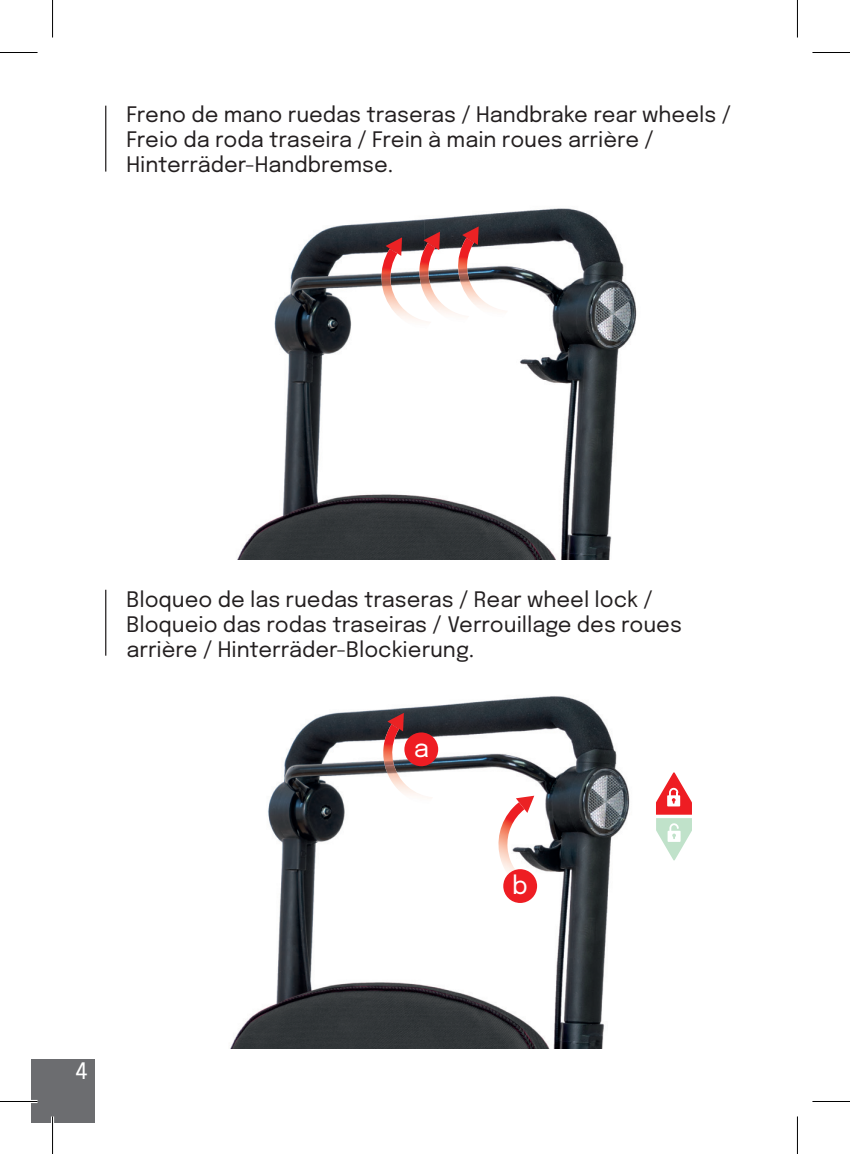
<style>
.page{position:relative;width:850px;height:1154px;background:#fff}
.page>*{position:absolute;margin:0;border:0;box-sizing:border-box;transform-origin:0 0}
.t1{font:25px "Epilogue";color:#fff}
.t2{font:22.5px "Epilogue";color:#fff}
.t3{font:21.25px/25px "Epilogue";color:#231f20}
</style>
<div class="page">
<div style="left:31px;top:1059px;width:64px;height:64px;background:#6c6d70"></div>
<hr style="left:105px;top:106px;width:1px;height:66px;background:#231f20">
<hr style="left:105px;top:590px;width:1px;height:66px;background:#231f20">
<img style="left:237px;top:208px;width:400px;height:351px">
<img style="left:418px;top:243px;width:51px;height:81px">
<svg style="left:423px;top:232px;width:17px;height:18px"></svg>
<img style="left:453px;top:238px;width:54px;height:81px">
<svg style="left:462px;top:226px;width:16px;height:19px"></svg>
<img style="left:377px;top:249px;width:54px;height:81px">
<svg style="left:385px;top:237px;width:17px;height:19px"></svg>
<img style="left:230px;top:696px;width:400px;height:352px">
<img style="left:382px;top:724px;width:51px;height:81px">
<svg style="left:387px;top:713px;width:16px;height:18px"></svg>
<img style="left:495px;top:802px;width:38px;height:89px">
<svg style="left:515px;top:796px;width:19px;height:17px"></svg>
<div style="left:404px;top:732px;width:34px;height:34px;background:#ee1d23;border-radius:50%"></div>
<div style="left:503px;top:869px;width:34px;height:34px;background:#ee1d23;border-radius:50%"></div>
<svg style="left:656px;top:772px;width:35px;height:88px"></svg>
<hr style="left:0;top:1100px;width:38px;height:3px;background:#fff">
<hr style="left:51px;top:1116px;width:3px;height:38px;background:#fff">
<hr style="left:0;top:52px;width:38px;height:1px;background:#000">
<hr style="left:812px;top:52px;width:37px;height:1px;background:#000">
<hr style="left:0;top:1101px;width:38px;height:1px;background:#000">
<hr style="left:812px;top:1101px;width:37px;height:1px;background:#000">
<hr style="left:52px;top:0;width:1px;height:38px;background:#000">
<hr style="left:52px;top:1116px;width:1px;height:38px;background:#000">
<hr style="left:796px;top:0;width:1px;height:38px;background:#000">
<hr style="left:796px;top:1116px;width:1px;height:38px;background:#000">
<p class="t3" style="left:126px;top:101px;width:606px">Freno de mano ruedas traseras / Handbrake rear wheels /<br>Freio da roda traseira / Frein à main roues arrière /<br>Hinterräder-Handbremse.</p>
<p class="t3" style="left:126px;top:585px;width:556px">Bloqueo de las ruedas traseras / Rear wheel lock /<br>Bloqueio das rodas traseiras / Verrouillage des roues arrière / Hinterräder-Blockierung.</p>
<p class="t1" style="left:413px;top:730px;width:17px">a</p>
<p class="t1" style="left:512px;top:867px;width:17px">b</p>
<p class="t2" style="left:75px;top:1055px;width:14px">4</p>
</div>
